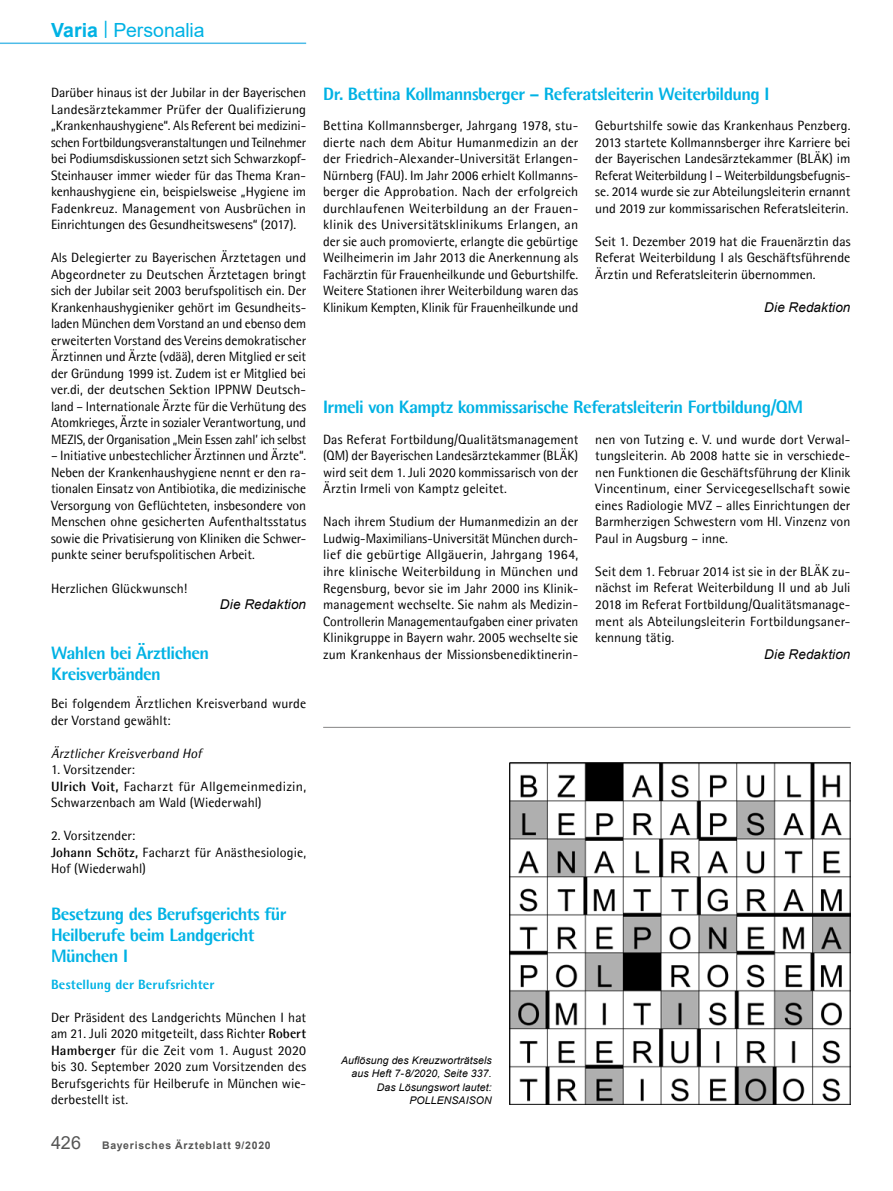
<style>
.page{position:relative;width:893px;height:1191px;background:#fff}
.page>*{position:absolute;margin:0;border:0;box-sizing:border-box;transform-origin:0 0}
.t1{font:19.5px "Arial";letter-spacing:-.005em;color:#00b2e4}
.t2{font:800 18px/21px "Agfa Rotis Semisans";letter-spacing:-.03em;color:#00b2e4}
.t3{font:13.5px/16.5px "Agfa Rotis Semisans";color:#000;text-align:justify}
.t4{font:italic 13.5px "Arial";letter-spacing:.005em;color:#000}
.t5{font:800 13.5px "Agfa Rotis Semisans";letter-spacing:.01em;color:#00b2e4}
.t6{font:italic 13.5px "Agfa Rotis Semisans";letter-spacing:.005em;color:#000}
.t7{font:italic 10.5px/13.5px "Arial";letter-spacing:.01em;color:#000;text-align:right}
.t8{font:700 10.5px "Arial";letter-spacing:.075em;color:#565655}
.s1{font-weight:700}
.s2{font-weight:400;font-size:18px}
</style>
<div class="page">
<hr style="left:0;top:43px;width:306px;height:1px;background:#4dbce8">
<img style="left:509px;top:762px;width:341px;height:342px">
<hr style="left:323px;top:727px;width:527px;height:1px;background:#868585">
<h1 class="t1" style="left:51px;top:16px;width:155px"><span class="s1">Varia</span> <sup>|</sup> Personalia</h1>
<p class="t3" style="left:51px;top:84px;width:257px">Darüber hinaus ist der Jubilar in der Bayerischen Landesärztekammer Prüfer der Qualifizierung „Krankenhaushygiene“. Als Referent bei medizini&shy;schen Fortbildungsveranstaltungen und Teilnehmer bei Podiumsdiskussionen setzt sich Schwarzkopf-Steinhauser immer wieder für das Thema Kran&shy;kenhaushygiene ein, beispielsweise „Hygiene im Fadenkreuz. Management von Ausbrüchen in Einrichtungen des Gesundheitswesens“ (2017).</p>
<p class="t3" style="left:51px;top:249px;width:257px">Als Delegierter zu Bayerischen Ärztetagen und Abgeordneter zu Deutschen Ärztetagen bringt sich der Jubilar seit 2003 berufspolitisch ein. Der Krankenhaushygieniker gehört im Gesundheits&shy;laden München dem Vorstand an und ebenso dem erweiterten Vorstand des Vereins demokratischer Ärztinnen und Ärzte (vdää), deren Mitglied er seit der Gründung 1999 ist. Zudem ist er Mitglied bei ver.di, der deutschen Sektion IPPNW Deutsch&shy;land – Internationale Ärzte für die Verhütung des Atomkrieges, Ärzte in sozialer Verantwortung, und MEZIS, der Organisation „Mein Essen zahl’ ich selbst</p>
<p class="t3" style="left:51px;top:447px;width:257px">– Initiative unbestechlicher Ärztinnen und Ärzte“.<br>Neben der Krankenhaushygiene nennt er den ra&shy;tionalen Einsatz von Antibiotika, die medizinische Versorgung von Geflüchteten, insbesondere von Menschen ohne gesicherten Aufenthaltsstatus sowie die Privatisierung von Kliniken die Schwer&shy;punkte seiner berufspolitischen Arbeit.</p>
<p class="t3" style="left:51px;top:579px;width:138px">Herzlichen Glückwunsch!</p>
<p class="t4" style="left:220px;top:595px;width:88px">Die Redaktion</p>
<h2 class="t2" style="left:51px;top:642px;width:160px">Wahlen bei Ärztlichen<br>Kreisverbänden</h2>
<p class="t3" style="left:51px;top:695px;width:257px">Bei folgendem Ärztlichen Kreisverband wurde der Vorstand gewählt:</p>
<p class="t6" style="left:51px;top:745px;width:152px">Ärztlicher Kreisverband Hof</p>
<p class="t3" style="left:51px;top:761px;width:257px;text-align:left">1. Vorsitzender:<br><span class="s1">Ulrich Voit,</span> Facharzt für Allgemeinmedizin,<br>Schwarzenbach am Wald (Wiederwahl)</p>
<p class="t3" style="left:51px;top:827px;width:257px;text-align:left">2. Vorsitzender:<br><span class="s1">Johann Schötz,</span> Facharzt für Anästhesiologie,<br>Hof (Wiederwahl)</p>
<h2 class="t2" style="left:51px;top:902px;width:237px">Besetzung des Berufsgerichts für<br>Heilberufe beim Landgericht<br>München I</h2>
<p class="t5" style="left:51px;top:975px;width:165px">Bestellung der Berufsrichter</p>
<p class="t3" style="left:51px;top:1008px;width:257px">Der Präsident des Landgerichts München I hat am 21. Juli 2020 mitgeteilt, dass Richter <span class="s1">Robert Hamberger</span> für die Zeit vom 1. August 2020 bis 30. September 2020 zum Vorsitzenden des Berufsgerichts für Heilberufe in München wie&shy;derbestellt ist.</p>
<p class="t8" style="left:51px;top:1137px;width:221px"><span class="s2">426</span> Bayerisches Ärzteblatt 9/2020</p>
<h2 class="t2" style="left:323px;top:83px;width:448px">Dr. Bettina Kollmannsberger – Referatsleiterin Weiterbildung I</h2>
<p class="t3" style="left:323px;top:117px;width:257px">Bettina Kollmannsberger, Jahrgang 1978, stu&shy;dierte nach dem Abitur Humanmedizin an der der Friedrich-Alexander-Universität Erlangen-Nürnberg (FAU). Im Jahr 2006 erhielt Kollmanns&shy;berger die Approbation. Nach der erfolgreich durchlaufenen Weiterbildung an der Frauen&shy;klinik des Universitätsklinikums Erlangen, an der sie auch promovierte, erlangte die gebürtige Weilheimerin im Jahr 2013 die Anerkennung als Fachärztin für Frauenheilkunde und Geburtshilfe.<br>Weitere Stationen ihrer Weiterbildung waren das Klinikum Kempten, Klinik für Frauenheilkunde und</p>
<p class="t3" style="left:595px;top:117px;width:257px">Geburtshilfe sowie das Krankenhaus Penzberg.<br>2013 startete Kollmannsberger ihre Karriere bei der Bayerischen Landesärztekammer (BLÄK) im Referat Weiterbildung I – Weiterbildungsbefugnis&shy;se. 2014 wurde sie zur Abteilungsleiterin ernannt und 2019 zur kommissarischen Referatsleiterin.</p>
<p class="t3" style="left:595px;top:233px;width:257px">Seit 1. Dezember 2019 hat die Frauenärztin das Referat Weiterbildung I als Geschäftsführende Ärztin und Referatsleiterin übernommen.</p>
<p class="t4" style="left:764px;top:298px;width:88px">Die Redaktion</p>
<h2 class="t2" style="left:323px;top:396px;width:482px">Irmeli von Kamptz kommissarische Referatsleiterin Fortbildung/QM</h2>
<p class="t3" style="left:323px;top:431px;width:257px">Das Referat Fortbildung/Qualitätsmanagement (QM) der Bayerischen Landesärztekammer (BLÄK) wird seit dem 1. Juli 2020 kommissarisch von der Ärztin Irmeli von Kamptz geleitet.</p>
<p class="t3" style="left:323px;top:513px;width:257px">Nach ihrem Studium der Humanmedizin an der Ludwig-Maximilians-Universität München durch&shy;lief die gebürtige Allgäuerin, Jahrgang 1964, ihre klinische Weiterbildung in München und Regensburg, bevor sie im Jahr 2000 ins Klinik&shy;management wechselte. Sie nahm als Medizin-Controllerin Managementaufgaben einer privaten Klinikgruppe in Bayern wahr. 2005 wechselte sie zum Krankenhaus der Missionsbenediktinerin-</p>
<p class="t3" style="left:595px;top:431px;width:257px">nen von Tutzing e. V. und wurde dort Verwal&shy;tungsleiterin. Ab 2008 hatte sie in verschiede&shy;nen Funktionen die Geschäftsführung der Klinik Vincentinum, einer Servicegesellschaft sowie eines Radiologie MVZ – alles Einrichtungen der Barmherzigen Schwestern vom Hl. Vinzenz von Paul in Augsburg – inne.</p>
<p class="t3" style="left:595px;top:563px;width:257px">Seit dem 1. Februar 2014 ist sie in der BLÄK zu&shy;nächst im Referat Weiterbildung II und ab Juli 2018 im Referat Fortbildung/Qualitätsmanage&shy;ment als Abteilungsleiterin Fortbildungsaner&shy;kennung tätig.</p>
<p class="t4" style="left:764px;top:645px;width:88px">Die Redaktion</p>
<p class="t7" style="left:341px;top:1053px;width:152px">Auflösung des Kreuzworträtsels aus Heft 7-8/2020, Seite 337.<br>Das Lösungswort lautet:<br>POLLENSAISON</p>
</div>
